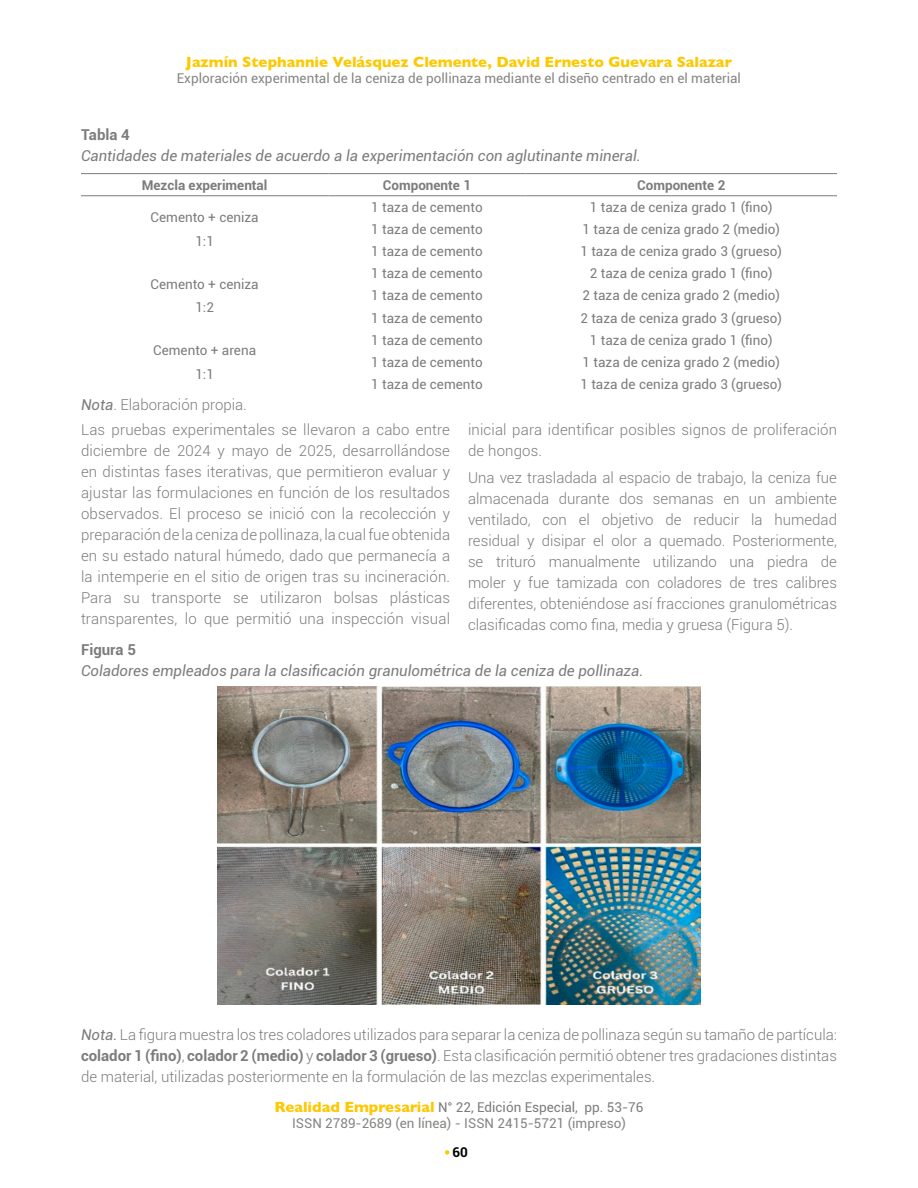
<style>
.page{position:relative;width:918px;height:1188px;background:#fff}
.page>*{position:absolute;margin:0;border:0;box-sizing:border-box;transform-origin:0 0}
.t1{font:300 15px/21px "Roboto";letter-spacing:.01em;color:#7d7c7c;text-align:justify}
.t2{font:italic 15px "Roboto";color:#7d7c7c}
.t3{font:700 15px "Gill Sans";color:#fec800}
.t4{font:700 15px "Roboto";color:#7d7c7c}
.t5{font:13.5px/23.7px "Roboto";color:#7d7c7c;text-align:center}
.t6{font:13.5px/16.2px "Roboto";color:#858582;text-align:center}
.t7{font:700 13.5px "Roboto";color:#7d7c7c}
.t8{font:700 13.5px "Roboto";color:#000}
.s1{font-weight:400;font-style:italic}
.s2{font-weight:700}
.s3{font-family:"Gill Sans";font-weight:700;font-size:15px;color:#fec800}
.s4{color:#7b7c7e}
</style>
<div class="page">
<svg style="left:445px;top:1150px;width:4px;height:5px"></svg>
<hr style="left:81px;top:173px;width:247px;height:1px;background:#7d7c7c">
<hr style="left:328px;top:173px;width:198px;height:1px;background:#7d7c7c">
<hr style="left:526px;top:173px;width:311px;height:1px;background:#7d7c7c">
<hr style="left:81px;top:195px;width:247px;height:1px;background:#7d7c7c">
<hr style="left:328px;top:195px;width:198px;height:1px;background:#7d7c7c">
<hr style="left:526px;top:195px;width:311px;height:1px;background:#7d7c7c">
<img style="left:218px;top:687px;width:482px;height:318px">
<p class="t3" style="left:186px;top:50px;width:548px">Jazmín Stephannie Velásquez Clemente, David Ernesto Guevara Salazar</p>
<p class="t6" style="left:177px;top:70px;width:566px">Exploración experimental de la ceniza de pollinaza mediante el diseño centrado en el material</p>
<p class="t4" style="left:81px;top:124px;width:50px">Tabla 4</p>
<p class="t2" style="left:81px;top:145px;width:561px">Cantidades de materiales de acuerdo a la experimentación con aglutinante mineral.</p>
<p class="t7" style="left:142px;top:175px;width:127px">Mezcla experimental</p>
<p class="t7" style="left:383px;top:175px;width:90px">Componente 1</p>
<p class="t7" style="left:637px;top:175px;width:90px">Componente 2</p>
<p class="t5" style="left:151px;top:205px;width:110px">Cemento + ceniza<br>1:1</p>
<p class="t5" style="left:371px;top:195px;width:113px">1 taza de cemento</p>
<p class="t5" style="left:590px;top:195px;width:184px">1 taza de ceniza grado 1 (fino)</p>
<p class="t5" style="left:371px;top:217px;width:113px">1 taza de cemento</p>
<p class="t5" style="left:583px;top:217px;width:199px">1 taza de ceniza grado 2 (medio)</p>
<p class="t5" style="left:371px;top:239px;width:113px">1 taza de cemento</p>
<p class="t5" style="left:580px;top:239px;width:203px">1 taza de ceniza grado 3 (grueso)</p>
<p class="t5" style="left:151px;top:271px;width:110px">Cemento + ceniza<br>1:2</p>
<p class="t5" style="left:371px;top:261px;width:113px">1 taza de cemento</p>
<p class="t5" style="left:590px;top:261px;width:184px">2 taza de ceniza grado 1 (fino)</p>
<p class="t5" style="left:371px;top:283px;width:113px">1 taza de cemento</p>
<p class="t5" style="left:583px;top:283px;width:199px">2 taza de ceniza grado 2 (medio)</p>
<p class="t5" style="left:371px;top:305px;width:113px">1 taza de cemento</p>
<p class="t5" style="left:580px;top:305px;width:203px">2 taza de ceniza grado 3 (grueso)</p>
<p class="t5" style="left:371px;top:328px;width:113px">1 taza de cemento</p>
<p class="t5" style="left:590px;top:328px;width:184px">1 taza de ceniza grado 1 (fino)</p>
<p class="t5" style="left:371px;top:350px;width:113px">1 taza de cemento</p>
<p class="t5" style="left:583px;top:350px;width:199px">1 taza de ceniza grado 2 (medio)</p>
<p class="t5" style="left:371px;top:372px;width:113px">1 taza de cemento</p>
<p class="t5" style="left:580px;top:372px;width:203px">1 taza de ceniza grado 3 (grueso)</p>
<p class="t1" style="left:81px;top:392px;width:371px;line-height:24.6px"><span class="s1">Nota</span>. Elaboración propia.<br>Las pruebas experimentales se llevaron a cabo entre</p>
<p class="t1" style="left:81px;top:439px;width:371px">diciembre de 2024 y mayo de 2025, desarrollándose en distintas fases iterativas, que permitieron evaluar y ajustar las formulaciones en función de los resultados observados. El proceso se inició con la recolección y preparación de la ceniza de pollinaza, la cual fue obtenida en su estado natural húmedo, dado que permanecía a la intemperie en el sitio de origen tras su incineración.<br>Para su transporte se utilizaron bolsas plásticas transparentes, lo que permitió una inspección visual</p>
<p class="t5" style="left:153px;top:338px;width:104px">Cemento + arena<br>1:1</p>
<p class="t1" style="left:468px;top:418px;width:371px">inicial para identificar posibles signos de proliferación de hongos.</p>
<p class="t1" style="left:468px;top:467px;width:371px">Una vez trasladada al espacio de trabajo, la ceniza fue almacenada durante dos semanas en un ambiente ventilado, con el objetivo de reducir la humedad residual y disipar el olor a quemado. Posteriormente, se trituró manualmente utilizando una piedra de moler y fue tamizada con coladores de tres calibres diferentes, obteniéndose así fracciones granulométricas clasificadas como fina, media y gruesa (Figura 5).</p>
<p class="t4" style="left:81px;top:639px;width:56px">Figura 5</p>
<p class="t2" style="left:81px;top:660px;width:564px">Coladores empleados para la clasificación granulométrica de la ceniza de pollinaza.</p>
<p class="t1" style="left:81px;top:1023px;width:758px"><span class="s1">Nota.</span> La figura muestra los tres coladores utilizados para separar la ceniza de pollinaza según su tamaño de partícula: <span class="s2">colador 1 (fino)</span>, <span class="s2">colador 2 (medio)</span> y <span class="s2">colador 3 (grueso)</span>. Esta clasificación permitió obtener tres gradaciones distintas de material, utilizadas posteriormente en la formulación de las mezclas experimentales.</p>
<p class="t6" style="left:275px;top:1098px;width:370px"><span class="s3">Realidad Empresarial</span> <span class="s4">N° 22, Edición Especial, pp. 53-76<br></span>ISSN 2789-2689 (en línea) - ISSN 2415-5721 (impreso)</p>
<p class="t8" style="left:453px;top:1143px;width:17px">60</p>
</div>
